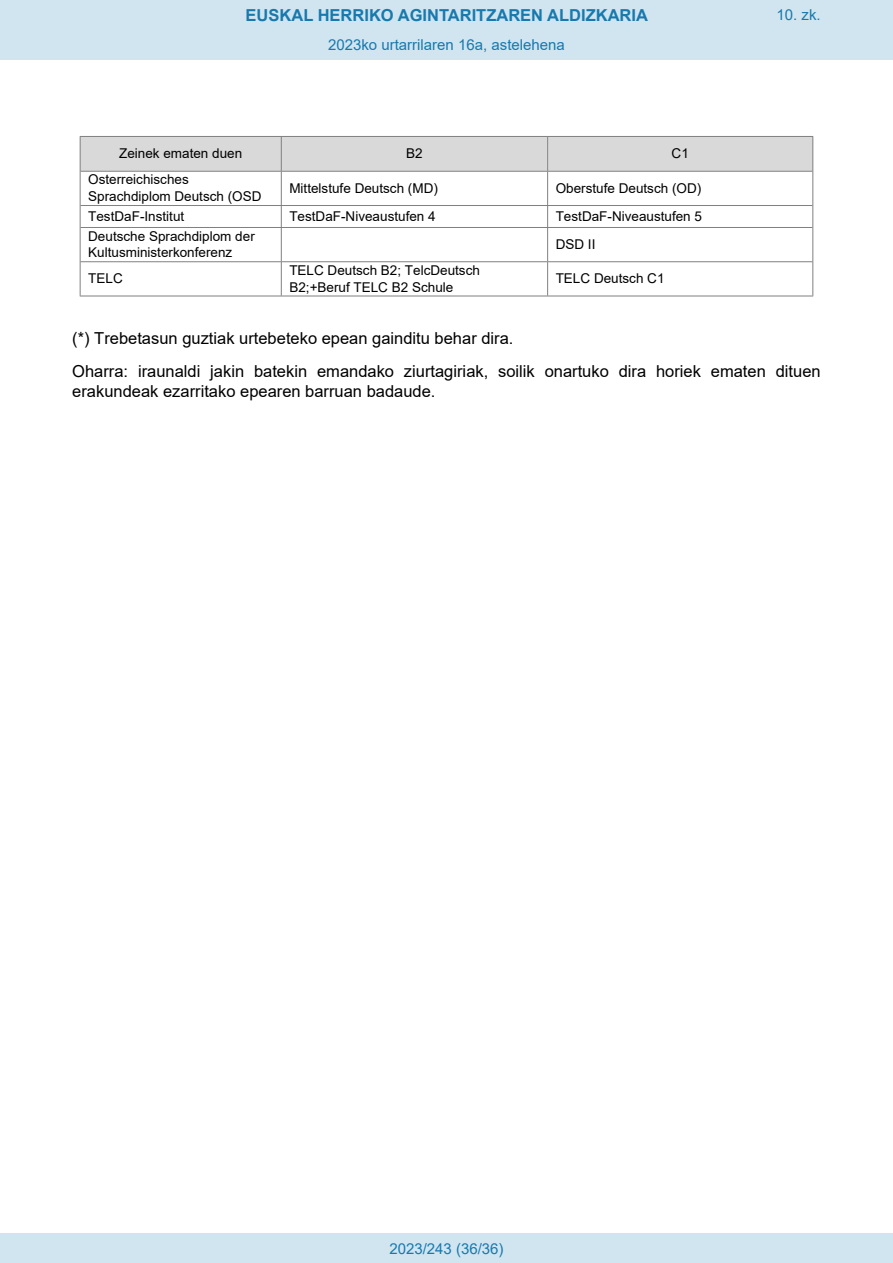
<style>
.page{position:relative;width:893px;height:1263px;background:#fff}
.page>*{position:absolute;margin:0;border:0;box-sizing:border-box;transform-origin:0 0}
.t1{font:16.5px/32.4px "Arial";color:#000}
.t2{font:700 16.5px "Arial";color:#1879ad}
.Paginacion_Centro{font:15px "Arial";color:#1879ad}
.t3{font:13.5px/16.8px "Arial";color:#000}
</style>
<div class="page">
<div style="left:81px;top:137px;width:200px;height:34px;background:#d9d9d9"></div>
<div style="left:282px;top:137px;width:265px;height:34px;background:#d9d9d9"></div>
<div style="left:548px;top:137px;width:264px;height:34px;background:#d9d9d9"></div>
<hr style="left:80px;top:137px;width:1px;height:159px;background:#808080">
<hr style="left:281px;top:137px;width:1px;height:34px;background:#808080">
<hr style="left:281px;top:172px;width:1px;height:33px;background:#808080">
<svg style="left:281px;top:206px;width:1px;height:21px"></svg>
<hr style="left:281px;top:228px;width:1px;height:33px;background:#808080">
<hr style="left:281px;top:262px;width:1px;height:34px;background:#808080">
<hr style="left:547px;top:137px;width:1px;height:34px;background:#808080">
<hr style="left:547px;top:172px;width:1px;height:33px;background:#808080">
<svg style="left:547px;top:206px;width:1px;height:21px"></svg>
<hr style="left:547px;top:228px;width:1px;height:33px;background:#808080">
<hr style="left:547px;top:262px;width:1px;height:34px;background:#808080">
<hr style="left:812px;top:137px;width:1px;height:159px;background:#808080">
<hr style="left:80px;top:136px;width:733px;height:1px;background:#808080">
<hr style="left:81px;top:171px;width:731px;height:1px;background:#808080">
<hr style="left:81px;top:205px;width:731px;height:1px;background:#808080">
<hr style="left:81px;top:227px;width:731px;height:1px;background:#808080">
<hr style="left:81px;top:261px;width:731px;height:1px;background:#808080">
<hr style="left:80px;top:296px;width:733px;height:1px;background:#808080">
<div style="left:0;top:0;width:893px;height:60px;background:#d0e5f0"></div>
<div style="left:0;top:1233px;width:893px;height:30px;background:#d0e5f0"></div>
<p class="t2" style="left:246px;top:3px;width:404px">EUSKAL HERRIKO AGINTARITZAREN ALDIZKARIA</p>
<p class="Paginacion_Centro" style="left:776px;top:5px;width:46px">10. zk.</p>
<p class="Paginacion_Centro" style="left:328px;top:35px;width:238px">2023ko urtarrilaren 16a, astelehena</p>
<p class="t3" style="left:119px;top:145px;width:125px">Zeinek ematen duen</p>
<p class="t3" style="left:406px;top:145px;width:18px">B2</p>
<p class="t3" style="left:672px;top:145px;width:19px">C1</p>
<p class="t3" style="left:88px;top:171px;width:175px">Osterreichisches<br>Sprachdiplom Deutsch (OSD</p>
<p class="t3" style="left:289px;top:179px;width:150px">Mittelstufe Deutsch (MD)</p>
<p class="t3" style="left:556px;top:179px;width:147px">Oberstufe Deutsch (OD)</p>
<p class="t3" style="left:88px;top:208px;width:98px">TestDaF-Institut</p>
<p class="t3" style="left:289px;top:208px;width:148px">TestDaF-Niveaustufen 4</p>
<p class="t3" style="left:556px;top:208px;width:148px">TestDaF-Niveaustufen 5</p>
<p class="t3" style="left:88px;top:227px;width:168px">Deutsche Sprachdiplom der<br>Kultusministerkonferenz</p>
<p class="t3" style="left:556px;top:236px;width:41px">DSD II</p>
<p class="t3" style="left:88px;top:270px;width:36px">TELC</p>
<p class="t3" style="left:289px;top:262px;width:192px">TELC Deutsch B2; TelcDeutsch<br>B2;+Beruf TELC B2 Schule</p>
<p class="t3" style="left:556px;top:270px;width:110px">TELC Deutsch C1</p>
<p class="t1" style="left:72px;top:322px;width:750px">(*) Trebetasun guztiak urtebeteko epean gainditu behar dira.<br>Oharra: iraunaldi jakin batekin emandako ziurtagiriak, soilik onartuko dira horiek ematen dituen</p>
<p class="t1" style="left:72px;top:375px;width:365px">erakundeak ezarritako epearen barruan badaude.</p>
<p class="Paginacion_Centro" style="left:389px;top:1238px;width:116px">2023/243 (36/36)</p>
</div>
